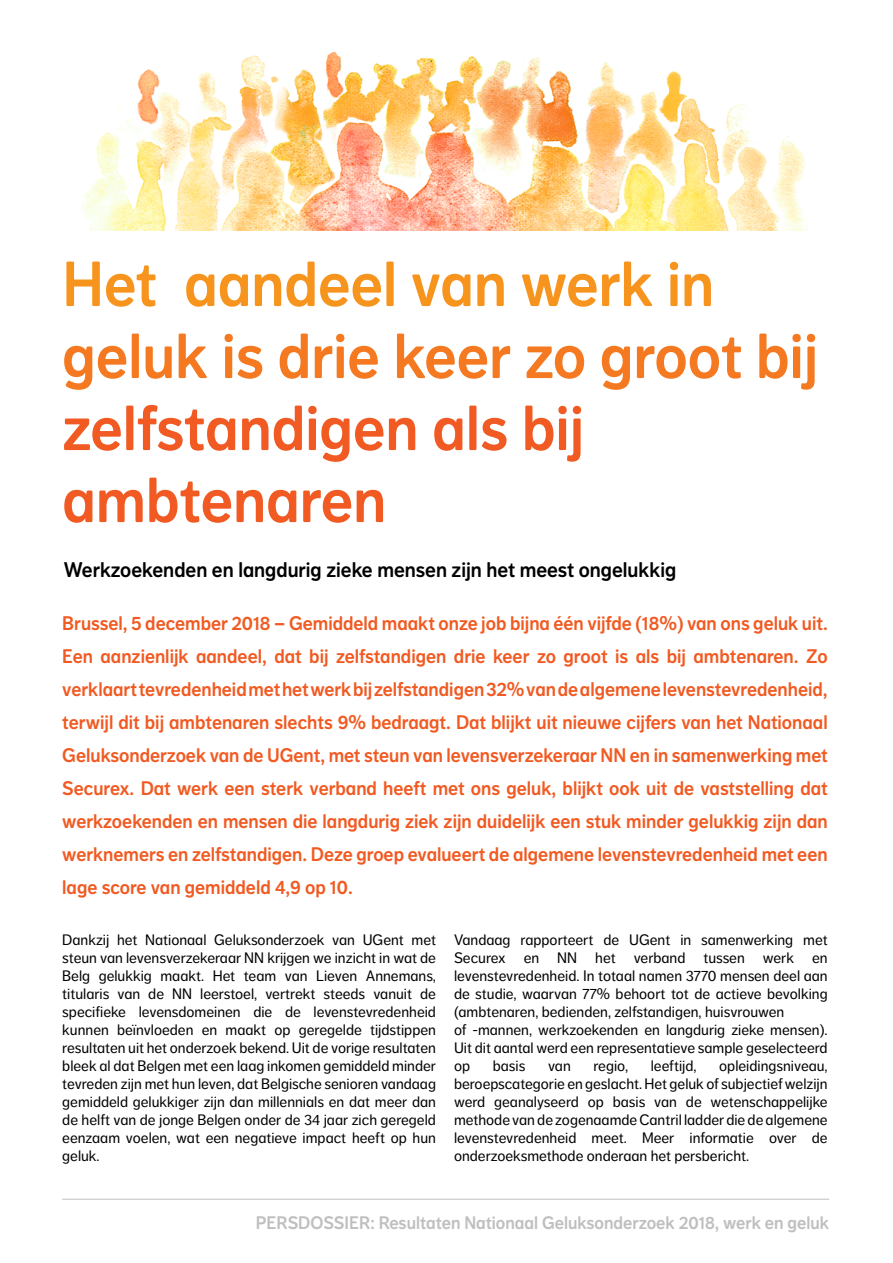
<style>
.page{position:relative;width:893px;height:1263px;background:#fff}
.page>*{position:absolute;margin:0;border:0;box-sizing:border-box;transform-origin:0 0}
.t1{font:63px/72px "NN Dagny Display";color:#f15a22}
.t2{font:63px "NN Dagny Display";color:#f47920}
.t3{font:63px "NN Dagny Display";color:#f7941e}
.t4{font:21px "NN Dagny Display";color:#000}
.t5{font:19.5px/33px "NN Dagny Display";color:#f15a22;text-align:justify}
.t6{font:18px "NN Dagny Display";color:#c0bfbf}
.t7{font:15px/18px "NN Dagny Text";color:#000;text-align:justify}
</style>
<div class="page">
<hr style="left:62px;top:1199px;width:767px;height:1px;background:#c0bfbf">
<img style="left:81px;top:52px;width:728px;height:179px">
<h1 class="t3" style="left:62px;top:247px;width:653px">Het aandeel van werk in</h1>
<h1 class="t2" style="left:62px;top:319px;width:757px">geluk is drie keer zo groot bij</h1>
<h1 class="t1" style="left:62px;top:393px;width:523px">zelfstandigen als bij ambtenaren</h1>
<h2 class="t4" style="left:64px;top:558px;width:614px">Werkzoekenden en langdurig zieke mensen zijn het meest ongelukkig</h2>
<p class="t5" style="left:62px;top:607px;width:767px">Brussel, 5 december 2018 – Gemiddeld maakt onze job bijna één vijfde (18%) van ons geluk uit.<br>Een aanzienlijk aandeel, dat bij zelfstandigen drie keer zo groot is als bij ambtenaren. Zo verklaart tevredenheid met het werk bij zelfstandigen 32% van de algemene levenstevredenheid, terwijl dit bij ambtenaren slechts 9% bedraagt. Dat blijkt uit nieuwe cijfers van het Nationaal Geluksonderzoek van de UGent, met steun van levensverzekeraar NN en in samenwerking met Securex. Dat werk een sterk verband heeft met ons geluk, blijkt ook uit de vaststelling dat werkzoekenden en mensen die langdurig ziek zijn duidelijk een stuk minder gelukkig zijn dan werknemers en zelfstandigen. Deze groep evalueert de algemene levenstevredenheid met een lage score van gemiddeld 4,9 op 10.</p>
<p class="t7" style="left:62px;top:931px;width:375px">Dankzij het Nationaal Geluksonderzoek van UGent met steun van levensverzekeraar NN krijgen we inzicht in wat de Belg gelukkig maakt. Het team van Lieven Annemans, titularis van de NN leerstoel, vertrekt steeds vanuit de specifieke levensdomeinen die de levenstevredenheid kunnen beïnvloeden en maakt op geregelde tijdstippen resultaten uit het onderzoek bekend. Uit de vorige resultaten bleek al dat Belgen met een laag inkomen gemiddeld minder tevreden zijn met hun leven, dat Belgische senioren vandaag gemiddeld gelukkiger zijn dan millennials en dat meer dan de helft van de jonge Belgen onder de 34 jaar zich geregeld eenzaam voelen, wat een negatieve impact heeft op hun geluk.</p>
<p class="t7" style="left:454px;top:931px;width:375px;text-align:left">Vandaag rapporteert de UGent in samenwerking met Securex en NN het verband tussen werk en levenstevredenheid. In totaal namen 3770 mensen deel aan de studie, waarvan 77% behoort tot de actieve bevolking (ambtenaren, bedienden, zelfstandigen, huisvrouwen<br>of -mannen, werkzoekenden en langdurig zieke mensen).<br>Uit dit aantal werd een representatieve sample geselecteerd op</p>
<p class="t7" style="left:493px;top:1057px;width:34px">basis</p>
<p class="t7" style="left:548px;top:1057px;width:24px">van</p>
<p class="t7" style="left:593px;top:1057px;width:36px">regio,</p>
<p class="t7" style="left:651px;top:1057px;width:47px">leeftijd,</p>
<p class="t7" style="left:454px;top:1057px;width:375px;text-indent:265px">opleidingsniveau, beroepscategorie en geslacht. Het geluk of subjectief welzijn werd geanalyseerd op basis van de wetenschappelijke methode van de zogenaamde Cantril ladder die de algemene levenstevredenheid meet. Meer informatie over de onderzoeksmethode onderaan het persbericht.</p>
<p class="t6" style="left:256px;top:1212px;width:575px">PERSDOSSIER: Resultaten Nationaal Geluksonderzoek 2018, werk en geluk</p>
</div>
